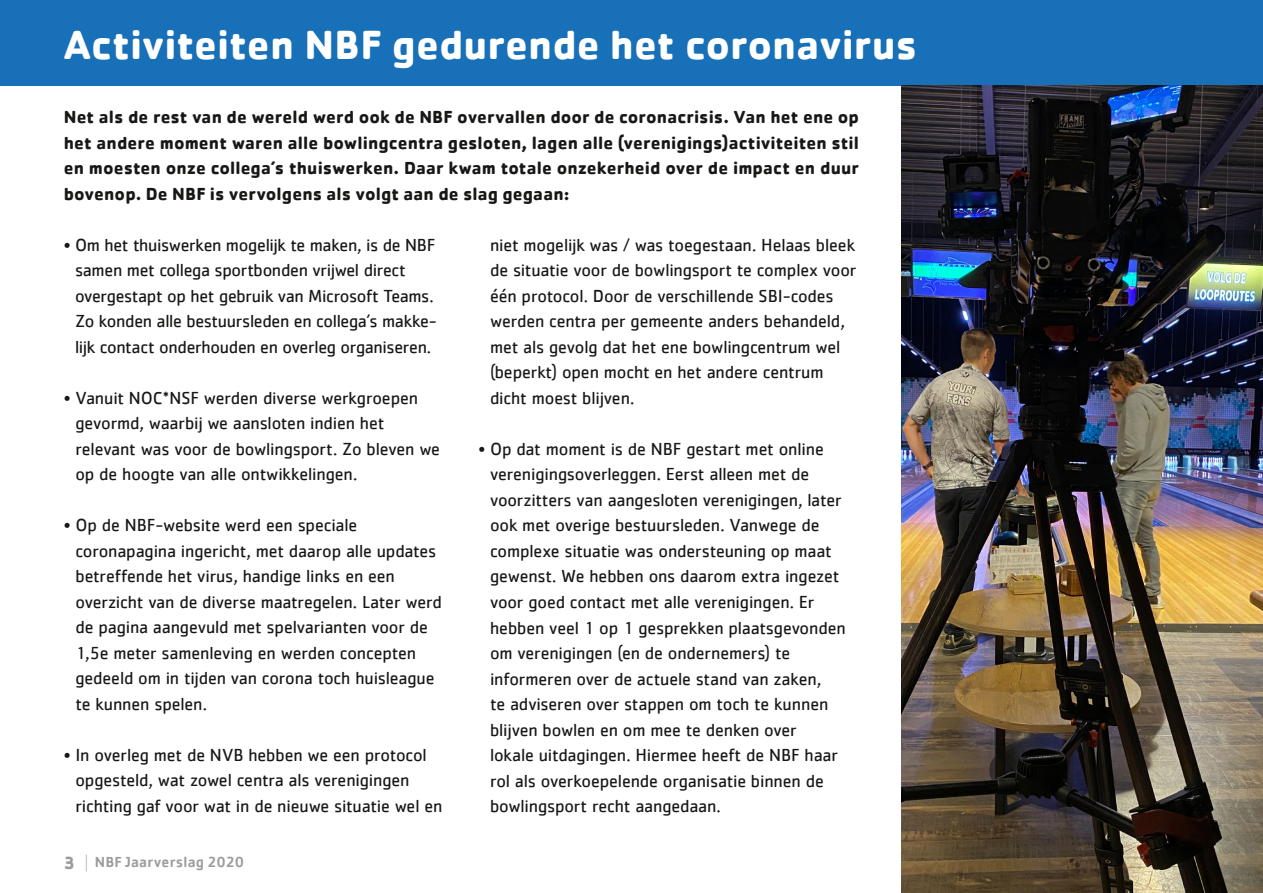
<style>
.page{position:relative;width:1263px;height:893px;background:#fff}
.page>*{position:absolute;margin:0;border:0;box-sizing:border-box;transform-origin:0 0}
.t1{font:700 42px "Cachet";color:#fff}
.t2{font:18px/25.5px "Cachet";letter-spacing:-.01em;color:#181716}
.t3{font:700 18px/25.5px "Cachet";letter-spacing:.005em;color:#181716;text-align:justify}
.t4{font:500 15px "Cachet";letter-spacing:.015em;color:#9c9c9d}
.s1{font-weight:700;font-size:18px}
.s2{font-weight:400;font-size:18px}
</style>
<div class="page">
<div style="left:0;top:0;width:1263px;height:85px;background:#1770b8"></div>
<img style="left:901px;top:85px;width:362px;height:808px">
<h1 class="t1" style="left:64px;top:18px;width:855px">Activiteiten NBF gedurende het coronavirus</h1>
<p class="t3" style="left:64px;top:104px;width:797px">Net als de rest van de wereld werd ook de NBF overvallen door de coronacrisis. Van het ene op het andere moment waren alle bowlingcentra gesloten, lagen alle (verenigings)activiteiten stil en moesten onze collega’s thuiswerken. Daar kwam totale onzekerheid over de impact en duur bovenop. De NBF is vervolgens als volgt aan de slag gegaan:</p>
<p class="t2" style="left:75px;top:231px;width:363px;text-indent:-11px">• Om het thuiswerken mogelijk te maken, is de NBF samen met collega sportbonden vrijwel direct overgestapt op het gebruik van Microsoft Teams.<br>Zo konden alle bestuursleden en collega’s makke&shy;lijk contact onderhouden en overleg organiseren.</p>
<p class="t2" style="left:75px;top:384px;width:366px;text-indent:-12px">• Vanuit NOC*NSF werden diverse werkgroepen gevormd, waarbij we aansloten indien het relevant was voor de bowlingsport. Zo bleven we op de hoogte van alle ontwikkelingen.</p>
<p class="t2" style="left:75px;top:512px;width:368px;text-indent:-12px">• Op de NBF-website werd een speciale coronapagina ingericht, met daarop alle updates betreffende het virus, handige links en een overzicht van de diverse maatregelen. Later werd de pagina aangevuld met spelvarianten voor de 1,5e meter samenleving en werden concepten gedeeld om in tijden van corona toch huisleague te kunnen spelen.</p>
<p class="t2" style="left:75px;top:741px;width:368px;text-indent:-12px">• In overleg met de NVB hebben we een protocol opgesteld, wat zowel centra als verenigingen richting gaf voor wat in de nieuwe situatie wel en</p>
<p class="t4" style="left:64px;top:852px;width:182px"><span class="s1">3</span> <span class="s2">|</span> NBF Jaarverslag 2020</p>
<p class="t2" style="left:490px;top:231px;width:368px">niet mogelijk was / was toegestaan. Helaas bleek de situatie voor de bowlingsport te complex voor één protocol. Door de verschillende SBI-codes werden centra per gemeente anders behandeld, met als gevolg dat het ene bowlingcentrum wel (beperkt) open mocht en het andere centrum dicht moest blijven.</p>
<p class="t2" style="left:490px;top:435px;width:357px;text-indent:-12px">• Op dat moment is de NBF gestart met online verenigingsoverleggen. Eerst alleen met de voorzitters van aangesloten verenigingen, later ook met overige bestuursleden. Vanwege de complexe situatie was ondersteuning op maat gewenst. We hebben ons daarom extra ingezet voor goed contact met alle verenigingen. Er hebben veel 1 op 1 gesprekken plaatsgevonden om verenigingen (en de ondernemers) te informeren over de actuele stand van zaken,<br>te adviseren over stappen om toch te kunnen blijven bowlen en om mee te denken over<br>lokale uitdagingen. Hiermee heeft de NBF haar rol als overkoepelende organisatie binnen de bowlingsport recht aangedaan.</p>
</div>
